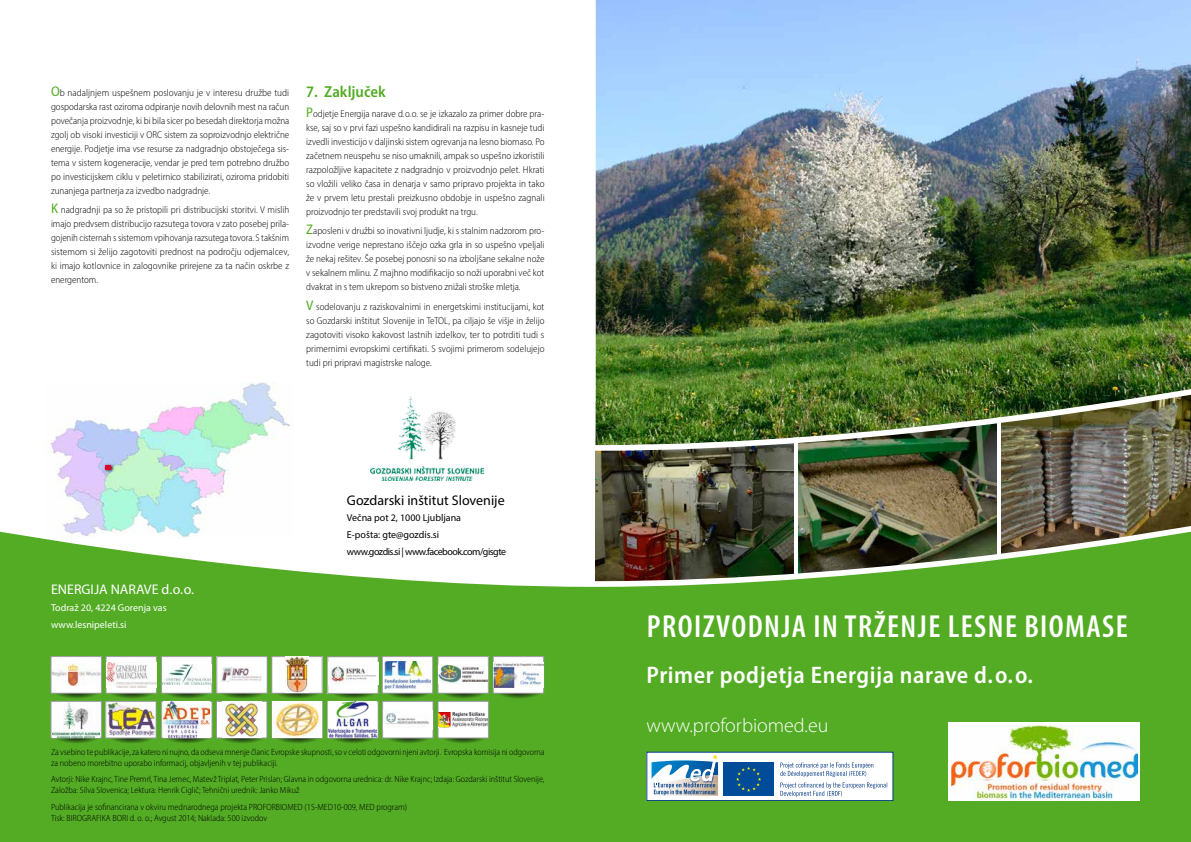
<style>
.page{position:relative;width:1191px;height:842px;background:#fff}
.page>*{position:absolute;margin:0;border:0;box-sizing:border-box;transform-origin:0 0}
.t1{font:600 condensed 32px "Myriad Pro";letter-spacing:.045em;color:#fff}
.t2{font:600 semi-condensed 24px "Myriad Pro";letter-spacing:.025em;color:#fff}
.t3{font:300 20px "Myriad Pro";color:#fff}
.t4{font:600 semi-condensed 16px "Myriad Pro";color:#53ac24}
.t5{font:14px "Myriad Pro";color:#000}
.t6{font:14px "Myriad Pro";color:#fff}
.t7{font:300 semi-condensed 10px/14px "Myriad Pro";color:#000;text-align:justify}
.t8{font:10px/16.8px "Myriad Pro";letter-spacing:-.005em;color:#000}
.t9{font:10px/16.8px "Myriad Pro";color:#fff}
.t10{font:300 semi-condensed 9px/11px "Myriad Pro";color:#000}
.s1{font-weight:400;font-size:14px;color:#53ac24}
</style>
<div class="page">
<img style="left:1002px;top:454px;width:189px;height:66px">
<img style="left:595px;top:454px;width:198px;height:66px">
<img style="left:798px;top:454px;width:198px;height:66px">
<svg style="left:0;top:520px;width:1191px;height:322px;background:#61ab38"></svg>
<img style="left:44px;top:383px;width:249px;height:154px">
<div style="left:948px;top:722px;width:192px;height:79px;background:#fff"></div>
<img style="left:951px;top:725px;width:186px;height:76px">
<svg style="left:103px;top:463px;width:12px;height:10px"></svg>
<svg style="left:105px;top:465px;width:6px;height:4px"></svg>
<img style="left:595px;top:0;width:596px;height:454px">
<div style="left:646px;top:752px;width:247px;height:49px;background:#fff"></div>
<div style="left:724px;top:762px;width:50px;height:34px;background:#004c99"></div>
<svg style="left:736px;top:767px;width:25px;height:25px"></svg>
<img style="left:663px;top:795px;width:55px;height:1px">
<svg style="left:651px;top:754px;width:68px;height:41px"></svg>
<div style="left:646px;top:752px;width:247px;height:49px;border:1px solid #003882"></div>
<svg style="left:780px;top:762px;width:107px;height:35px"></svg>
<svg style="left:47px;top:679px;width:503px;height:26px;background:#559d2f"></svg>
<svg style="left:47px;top:724px;width:456px;height:24px;background:#539f2b"></svg>
<div style="left:328px;top:657px;width:50px;height:36px;background:#fff"></div>
<div style="left:327px;top:656px;width:51px;height:38px;border:1px solid #98989c"></div>
<div style="left:327px;top:701px;width:51px;height:37px;border:1px solid #98989c"></div>
<div style="left:438px;top:701px;width:50px;height:37px;background:#fff"></div>
<div style="left:438px;top:701px;width:50px;height:37px;border:1px solid #98989c"></div>
<div style="left:382px;top:701px;width:51px;height:37px;background:#fff"></div>
<div style="left:382px;top:701px;width:51px;height:37px;border:1px solid #98989c"></div>
<div style="left:216px;top:701px;width:51px;height:37px;background:#fff"></div>
<div style="left:216px;top:701px;width:51px;height:37px;border:1px solid #98989c"></div>
<svg style="left:163px;top:703px;width:47px;height:33px"></svg>
<div style="left:161px;top:701px;width:51px;height:37px;border:1px solid #98989c"></div>
<svg style="left:107px;top:703px;width:47px;height:33px"></svg>
<div style="left:105px;top:701px;width:51px;height:37px;border:1px solid #98989c"></div>
<div style="left:51px;top:701px;width:51px;height:37px;border:1px solid #98989c"></div>
<div style="left:493px;top:657px;width:50px;height:36px;background:#fff"></div>
<div style="left:493px;top:656px;width:51px;height:37px;border:1px solid #98989c"></div>
<div style="left:438px;top:657px;width:50px;height:36px;background:#fff"></div>
<div style="left:438px;top:656px;width:50px;height:37px;border:1px solid #98989c"></div>
<div style="left:382px;top:657px;width:51px;height:36px;background:#fff"></div>
<div style="left:382px;top:656px;width:51px;height:37px;border:1px solid #98989c"></div>
<div style="left:272px;top:657px;width:50px;height:36px;background:#fff"></div>
<div style="left:271px;top:656px;width:51px;height:37px;border:1px solid #98989c"></div>
<div style="left:217px;top:657px;width:50px;height:36px;background:#fff"></div>
<div style="left:216px;top:656px;width:51px;height:37px;border:1px solid #98989c"></div>
<div style="left:161px;top:657px;width:51px;height:36px;background:#fff"></div>
<div style="left:161px;top:656px;width:51px;height:37px;border:1px solid #98989c"></div>
<div style="left:106px;top:657px;width:50px;height:36px;background:#fff"></div>
<div style="left:106px;top:656px;width:51px;height:37px;border:1px solid #98989c"></div>
<div style="left:51px;top:657px;width:50px;height:36px;background:#fff"></div>
<img style="left:328px;top:663px;width:50px;height:21px">
<img style="left:329px;top:702px;width:48px;height:35px">
<img style="left:439px;top:712px;width:48px;height:15px">
<img style="left:272px;top:702px;width:49px;height:35px">
<img style="left:222px;top:702px;width:40px;height:35px">
<img style="left:164px;top:702px;width:45px;height:36px">
<img style="left:108px;top:703px;width:47px;height:32px">
<img style="left:52px;top:702px;width:48px;height:35px">
<img style="left:493px;top:662px;width:50px;height:25px">
<img style="left:384px;top:661px;width:47px;height:27px">
<img style="left:285px;top:657px;width:23px;height:36px">
<img style="left:222px;top:668px;width:40px;height:13px">
<img style="left:162px;top:665px;width:49px;height:20px">
<img style="left:106px;top:662px;width:50px;height:25px">
<img style="left:53px;top:664px;width:47px;height:22px">
<img style="left:438px;top:665px;width:25px;height:19px">
<img style="left:461px;top:667px;width:27px;height:14px">
<img style="left:383px;top:710px;width:50px;height:19px">
<div style="left:51px;top:656px;width:51px;height:37px;border:1px solid #98989c"></div>
<img style="left:370px;top:396px;width:113px;height:84px">
<p class="t7" style="left:51px;top:85px;width:240px"><span class="s1">O</span>b nadaljnjem uspešnem poslovanju je v interesu družbe tudi gospodarska rast oziroma odpiranje novih delovnih mest na račun povečanja proizvodnje, ki bi bila sicer po besedah direktorja možna zgolj ob visoki investiciji v ORC sistem za soproizvodnjo električne energije. Podjetje ima vse resurse za nadgradnjo obstoječega sis&shy;tema v sistem kogeneracije, vendar je pred tem potrebno družbo po investicijskem ciklu v peletirnico stabilizirati, oziroma pridobiti zunanjega partnerja za izvedbo nadgradnje.</p>
<p class="t7" style="left:51px;top:203px;width:240px"><span class="s1">K</span> nadgradnji pa so že pristopili pri distribucijski storitvi. V mislih imajo predvsem distribucijo razsutega tovora v zato posebej prila&shy;gojenih cisternah s sistemom vpihovanja razsutega tovora. S takšnim sistemom si želijo zagotoviti prednost na področju odjemalcev, ki imajo kotlovnice in zalogovnike prirejene za ta način oskrbe z energentom.</p>
<h3 class="t4" style="left:306px;top:82px;width:81px">7. Zaključek</h3>
<p class="t7" style="left:306px;top:106px;width:240px"><span class="s1">P</span>odjetje Energija narave d.o.o. se je izkazalo za primer dobre pra&shy;kse, saj so v prvi fazi uspešno kandidirali na razpisu in kasneje tudi izvedli investicijo v daljinski sistem ogrevanja na lesno biomaso. Po začetnem neuspehu se niso umaknili, ampak so uspešno izkoristili razpoložljive kapacitete z nadgradnjo v proizvodnjo pelet. Hkrati so vložili veliko časa in denarja v samo pripravo projekta in tako že v prvem letu prestali preizkusno obdobje in uspešno zagnali proizvodnjo ter predstavili svoj produkt na trgu.</p>
<p class="t7" style="left:306px;top:224px;width:240px"><span class="s1">Z</span>aposleni v družbi so inovativni ljudje, ki s stalnim nadzorom pro&shy;izvodne verige neprestano iščejo ozka grla in so uspešno vpeljali že nekaj rešitev. Še posebej ponosni so na izboljšane sekalne nože v sekalnem mlinu. Z majhno modifikacijo so noži uporabni več kot dvakrat in s tem ukrepom so bistveno znižali stroške mletja.</p>
<p class="t7" style="left:306px;top:300px;width:240px"><span class="s1">V</span> sodelovanju z raziskovalnimi in energetskimi institucijami, kot so Gozdarski inštitut Slovenije in TeTOL, pa ciljajo še višje in želijo zagotoviti visoko kakovost lastnih izdelkov, ter to potrditi tudi s primernimi evropskimi certifikati. S svojimi primerom sodelujejo tudi pri pripravi magistrske naloge.</p>
<h3 class="t6" style="left:51px;top:581px;width:144px">ENERGIJA NARAVE d.o.o.</h3>
<p class="t9" style="left:51px;top:599px;width:117px">Todraž 20, 4224 Gorenja vas www.lesnipeleti.si</p>
<h3 class="t5" style="left:347px;top:491px;width:159px">Gozdarski inštitut Slovenije</h3>
<p class="t8" style="left:347px;top:509px;width:161px">Večna pot 2, 1000 Ljubljana<br>E-pošta: gte@gozdis.si<br>www.gozdis.si | www.facebook.com/gisgte</p>
<p class="t10" style="left:51px;top:746px;width:495px">Za vsebino te publikacije, za katero ni nujno, da odseva mnenje članic Evropske skupnosti, so v celoti odgovorni njeni avtorji. Evropska komisija ni odgovorna za nobeno morebitno uporabo informacij, objavljenih v tej publikaciji.</p>
<p class="t10" style="left:51px;top:774px;width:495px">Avtorji: Nike Krajnc, Tine Premrl, Tina Jemec, Matevž Triplat, Peter Prislan; Glavna in odgovorna urednica: dr. Nike Krajnc; Izdaja: Gozdarski inštitut Slovenije,<br>Založba: Silva Slovenica; Lektura: Henrik Ciglič; Tehnični urednik: Janko Mikuž</p>
<p class="t10" style="left:51px;top:801px;width:358px">Publikacija je sofinancirana v okviru mednarodnega projekta PROFORBIOMED (1S-MED10-009, MED program)<br>Tisk: BIROGRAFIKA BORI d. o. o.; Avgust 2014; Naklada: 500 izvodov</p>
<h1 class="t1" style="left:647px;top:607px;width:482px">PROIZVODNJA IN TRŽENJE LESNE BIOMASE</h1>
<h2 class="t2" style="left:646px;top:660px;width:388px">Primer podjetja Energija narave d.o.o.</h2>
<h3 class="t3" style="left:646px;top:714px;width:183px">www.proforbiomed.eu</h3>
</div>
